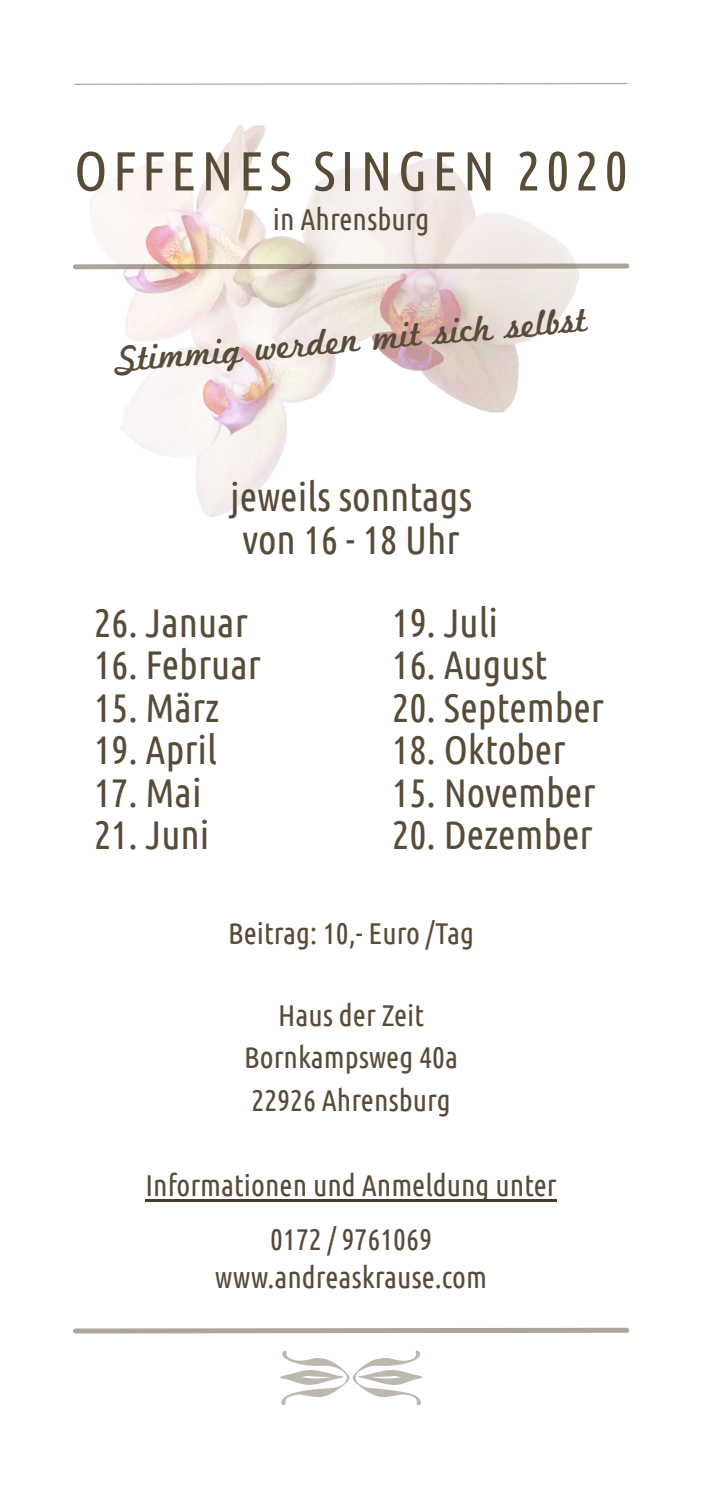
<style>
.page{position:relative;width:702px;height:1488px;background:#fff}
.page>*{position:absolute;margin:0;border:0;box-sizing:border-box;transform-origin:0 0}
.t1{font:55px "Ubuntu Condensed";letter-spacing:.1em;color:#584b37}
.t2{font:40px/42.5px "Ubuntu Condensed";color:#584b37;text-align:center}
.t3{font:37.5px "Marketing Script";color:#584b37}
.t4{font:30px/42.5px "Ubuntu Condensed";color:#584b37;text-align:center}
</style>
<div class="page">
<img style="left:90px;top:125px;width:489px;height:392px">
<hr style="left:145px;top:1199px;width:411px;height:2px;background:#473b2c">
<svg style="left:73px;top:261px;width:557px;height:11px;background:#cfc5bb"></svg>
<svg style="left:74px;top:83px;width:554px;height:2px"></svg>
<svg style="left:73px;top:1327px;width:557px;height:7px"></svg>
<h1 class="t1" style="left:74px;top:148px;width:555px">OFFENES SINGEN 2020</h1>
<p class="t4" style="left:273px;top:199px;width:158px">in Ahrensburg</p>
<p class="t3" style="left:114px;top:338px;width:474px;rotate:-5deg">Stimmig werden mit sich selbst</p>
<h2 class="t2" style="left:230px;top:478px;width:243px">jeweils sonntags von 16 - 18 Uhr</h2>
<h2 class="t2" style="left:94px;top:604px;width:155px">26. Januar</h2>
<h2 class="t2" style="left:94px;top:646px;width:168px">16. Februar</h2>
<h2 class="t2" style="left:94px;top:689px;width:127px">15. März</h2>
<h2 class="t2" style="left:94px;top:731px;width:124px">19. April</h2>
<h2 class="t2" style="left:94px;top:774px;width:109px">17. Mai</h2>
<h2 class="t2" style="left:94px;top:816px;width:117px">21. Juni</h2>
<h2 class="t2" style="left:392px;top:604px;width:107px">19. Juli</h2>
<h2 class="t2" style="left:392px;top:646px;width:156px">16. August</h2>
<h2 class="t2" style="left:392px;top:689px;width:213px">20. September</h2>
<h2 class="t2" style="left:392px;top:731px;width:175px">18. Oktober</h2>
<h2 class="t2" style="left:392px;top:774px;width:205px">15. November</h2>
<h2 class="t2" style="left:392px;top:816px;width:202px">20. Dezember</h2>
<p class="t4" style="left:228px;top:914px;width:247px">Beitrag: 10,- Euro /Tag</p>
<p class="t4" style="left:244px;top:995px;width:215px">Haus der Zeit<br>Bornkampsweg 40a<br>22926 Ahrensburg</p>
<p class="t4" style="left:145px;top:1159px;width:413px;line-height:54.8px">Informationen und Anmeldung unter<br>0172 / 9761069</p>
<p class="t4" style="left:215px;top:1257px;width:273px">www.andreaskrause.com</p>
</div>
